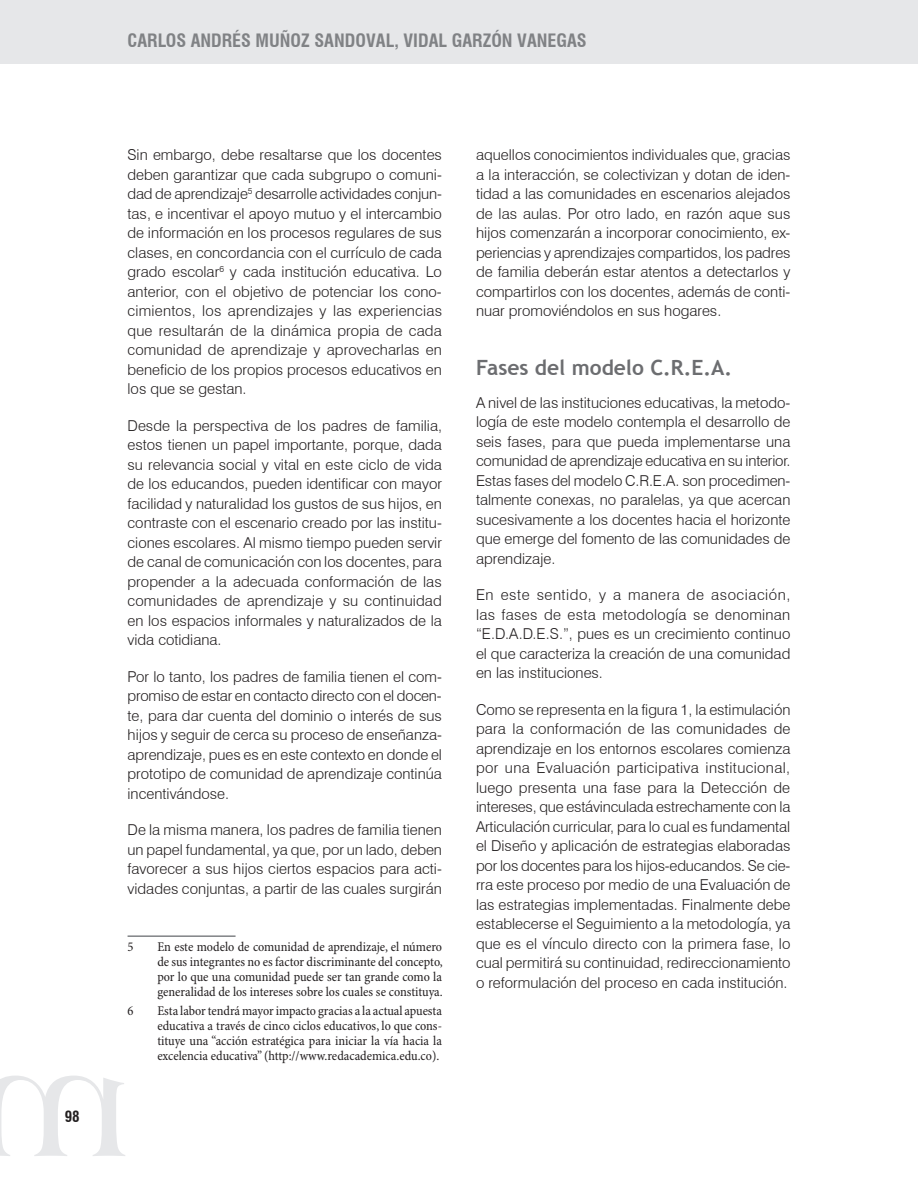
<style>
.page{position:relative;width:918px;height:1188px;background:#fff}
.page>*{position:absolute;margin:0;border:0;box-sizing:border-box;transform-origin:0 0}
.t1{font:700 21px "Trebuchet MS";color:#6c6d70}
.t2{font:700 condensed 18px "Swiss 721 BT";color:#808285}
.t3{font:300 15px/19.5px "Swiss 721 BT";color:#231f20;text-align:justify}
.t4{font:700 condensed 15px "Swiss 721 BT";color:#231f20}
.t5{font:condensed 13.5px/15px "Minion Pro";color:#231f20;text-align:justify}
</style>
<div class="page">
<div style="left:0;top:0;width:917px;height:64px;background:#e6e7e9"></div>
<hr style="left:128px;top:935px;width:108px;height:2px;background:#808285">
<p class="t4" style="left:65px;top:1107px;width:16px">98</p>
<p class="t2" style="left:128px;top:30px;width:461px">CARLOS ANDRÉS MUÑOZ SANDOVAL, VIDAL GARZÓN VANEGAS</p>
<p class="t3" style="left:128px;top:145px;width:316px">Sin embargo, debe resaltarse que los docentes deben garantizar que cada subgrupo o comuni&shy;dad de aprendizaje<sup>5</sup> desarrolle actividades conjun&shy;tas, e incentivar el apoyo mutuo y el intercambio de información en los procesos regulares de sus clases, en concordancia con el currículo de cada grado escolar<sup>6</sup> y cada institución educativa. Lo anterior, con el objetivo de potenciar los cono&shy;cimientos, los aprendizajes y las experiencias que resultarán de la dinámica propia de cada comunidad de aprendizaje y aprovecharlas en beneficio de los propios procesos educativos en los que se gestan.</p>
<p class="t3" style="left:128px;top:416px;width:316px">Desde la perspectiva de los padres de familia, estos tienen un papel importante, porque, dada su relevancia social y vital en este ciclo de vida de los educandos, pueden identificar con mayor facilidad y naturalidad los gustos de sus hijos, en contraste con el escenario creado por las institu&shy;ciones escolares. Al mismo tiempo pueden servir de canal de comunicación con los docentes, para propender a la adecuada conformación de las comunidades de aprendizaje y su continuidad en los espacios informales y naturalizados de la vida cotidiana.</p>
<p class="t3" style="left:128px;top:667px;width:316px">Por lo tanto, los padres de familia tienen el com&shy;promiso de estar en contacto directo con el docen&shy;te, para dar cuenta del dominio o interés de sus hijos y seguir de cerca su proceso de enseñanza&shy;aprendizaje, pues es en este contexto en donde el prototipo de comunidad de aprendizaje continúa incentivándose.</p>
<p class="t3" style="left:128px;top:820px;width:316px">De la misma manera, los padres de familia tienen un papel fundamental, ya que, por un lado, deben favorecer a sus hijos ciertos espacios para acti&shy;vidades conjuntas, a partir de las cuales surgirán</p>
<p class="t5" style="left:128px;top:940px;width:7px">5</p>
<p class="t5" style="left:157px;top:940px;width:287px">En este modelo de comunidad de aprendizaje, el número de sus integrantes no es factor discriminante del concepto, por lo que una comunidad puede ser tan grande como la generalidad de los intereses sobre los cuales se constituya.</p>
<p class="t5" style="left:128px;top:1004px;width:7px">6</p>
<p class="t5" style="left:157px;top:1004px;width:286px">Esta labor tendrá mayor impacto gracias a la actual apuesta educativa a través de cinco ciclos educativos, lo que cons&shy;tituye una “acción estratégica para iniciar la vía hacia la excelencia educativa” (http://www.redacademica.edu.co).</p>
<p class="t3" style="left:476px;top:145px;width:316px">aquellos conocimientos individuales que, gracias a la interacción, se colectivizan y dotan de iden&shy;tidad a las comunidades en escenarios alejados de las aulas. Por otro lado, en razón aque sus hijos comenzarán a incorporar conocimiento, ex&shy;periencias y aprendizajes compartidos, los padres de familia deberán estar atentos a detectarlos y compartirlos con los docentes, además de conti&shy;nuar promoviéndolos en sus hogares.</p>
<h1 class="t1" style="left:476px;top:355px;width:258px">Fases del modelo C.R.E.A.</h1>
<p class="t3" style="left:476px;top:392px;width:316px">A nivel de las instituciones educativas, la metodo&shy;logía de este modelo contempla el desarrollo de seis fases, para que pueda implementarse una comunidad de aprendizaje educativa en su interior.<br>Estas fases del modelo C.R.E.A. son procedimen&shy;talmente conexas, no paralelas, ya que acercan sucesivamente a los docentes hacia el horizonte que emerge del fomento de las comunidades de aprendizaje.</p>
<p class="t3" style="left:476px;top:585px;width:316px">En este sentido, y a manera de asociación, las fases de esta metodología se denominan “E.D.A.D.E.S.”, pues es un crecimiento continuo el que caracteriza la creación de una comunidad en las instituciones.</p>
<p class="t3" style="left:476px;top:699px;width:316px">Como se representa en la figura 1, la estimulación para la conformación de las comunidades de aprendizaje en los entornos escolares comienza por una Evaluación participativa institucional, luego presenta una fase para la Detección de intereses, que estávinculada estrechamente con la Articulación curricular, para lo cual es fundamental el Diseño y aplicación de estrategias elaboradas por los docentes para los hijos-educandos. Se cie&shy;rra este proceso por medio de una Evaluación de las estrategias implementadas. Finalmente debe establecerse el Seguimiento a la metodología, ya que es el vínculo directo con la primera fase, lo cual permitirá su continuidad, redireccionamiento o reformulación del proceso en cada institución.</p>
</div>
